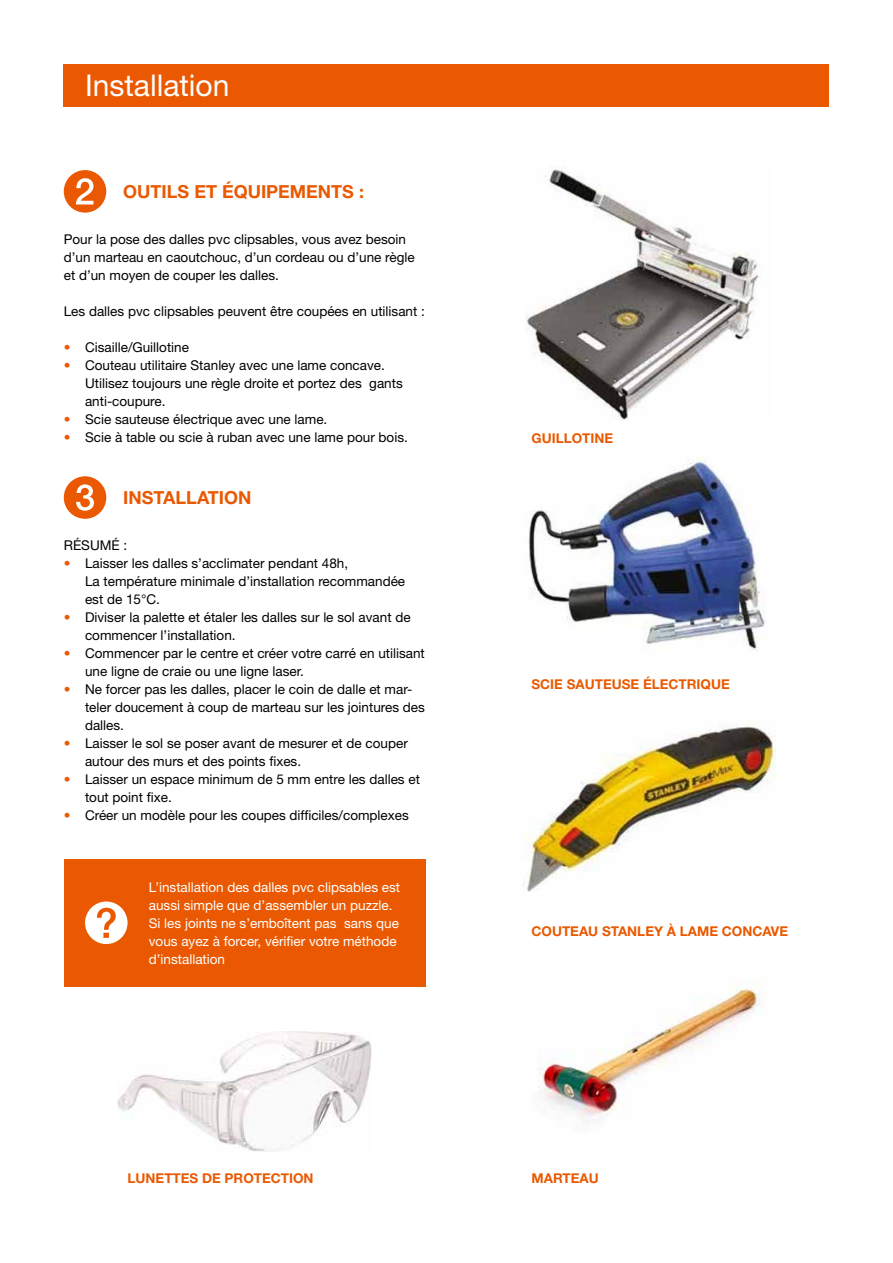
<style>
.page{position:relative;width:893px;height:1263px;background:#fff}
.page>*{position:absolute;margin:0;border:0;box-sizing:border-box;transform-origin:0 0}
.t1{font:30px "Helvetica Neue LT Std";color:#fff}
.t2{font:700 18px "Helvetica Neue LT Std";color:#ea5901}
.t3{font:13.5px/18px "Helvetica Neue LT Std";color:#000}
.t4{font:13.5px/18px "Helvetica Neue LT Std";color:#fff}
.t5{font:700 13.5px "Helvetica Neue LT Std";color:#ea5901}
.s1{color:#ea5901}
</style>
<div class="page">
<div style="left:64px;top:64px;width:765px;height:42px;background:#ea5901"></div>
<div style="left:64px;top:170px;width:42px;height:43px;background:#ea5901;border-radius:50%"></div>
<svg style="left:76px;top:178px;width:17px;height:26px"></svg>
<img style="left:526px;top:166px;width:233px;height:254px">
<img style="left:528px;top:456px;width:238px;height:194px">
<img style="left:522px;top:726px;width:253px;height:166px">
<img style="left:538px;top:981px;width:226px;height:139px">
<div style="left:64px;top:476px;width:42px;height:43px;background:#ea5901;border-radius:50%"></div>
<svg style="left:76px;top:484px;width:18px;height:27px"></svg>
<div style="left:64px;top:859px;width:361px;height:127px;background:#ea5901"></div>
<svg style="left:85px;top:901px;width:43px;height:43px"></svg>
<img style="left:118px;top:1031px;width:253px;height:120px">
<h1 class="t1" style="left:85px;top:67px;width:146px">Installation</h1>
<h2 class="t2" style="left:123px;top:180px;width:242px">OUTILS ET ÉQUIPEMENTS :</h2>
<p class="t3" style="left:64px;top:230px;width:352px">Pour la pose des dalles pvc clipsables, vous avez besoin d’un marteau en caoutchouc, d’un cordeau ou d’une règle et d’un moyen de couper les dalles.</p>
<p class="t3" style="left:64px;top:302px;width:363px">Les dalles pvc clipsables peuvent être coupées en utilisant :</p>
<p class="t3" style="left:64px;top:338px;width:127px"><span class="s1">•</span> Cisaille/Guillotine</p>
<p class="t3" style="left:85px;top:356px;width:319px;text-indent:-21px"><span class="s1">•</span> Couteau utilitaire Stanley avec une lame concave.<br>Utilisez toujours une règle droite et portez des gants anti-coupure.</p>
<p class="t3" style="left:64px;top:409px;width:265px"><span class="s1">•</span> Scie sauteuse électrique avec une lame.</p>
<p class="t3" style="left:64px;top:427px;width:346px"><span class="s1">•</span> Scie à table ou scie à ruban avec une lame pour bois.</p>
<h2 class="t2" style="left:123px;top:486px;width:130px">INSTALLATION</h2>
<p class="t3" style="left:64px;top:536px;width:65px">RÉSUMÉ :</p>
<p class="t3" style="left:85px;top:554px;width:322px;text-indent:-21px"><span class="s1">•</span> Laisser les dalles s’acclimater pendant 48h,<br>La température minimale d’installation recommandée est de 15°C.</p>
<p class="t3" style="left:85px;top:608px;width:327px;text-indent:-21px"><span class="s1">•</span> Diviser la palette et étaler les dalles sur le sol avant de commencer l’installation.</p>
<p class="t3" style="left:85px;top:644px;width:341px;text-indent:-21px"><span class="s1">•</span> Commencer par le centre et créer votre carré en utilisant une ligne de craie ou une ligne laser.</p>
<p class="t3" style="left:85px;top:680px;width:341px;text-indent:-21px"><span class="s1">•</span> Ne forcer pas les dalles, placer le coin de dalle et mar&shy;teler doucement à coup de marteau sur les jointures des dalles.</p>
<p class="t3" style="left:85px;top:734px;width:324px;text-indent:-21px"><span class="s1">•</span> Laisser le sol se poser avant de mesurer et de couper autour des murs et des points fixes.</p>
<p class="t3" style="left:85px;top:770px;width:336px;text-indent:-21px"><span class="s1">•</span> Laisser un espace minimum de 5 mm entre les dalles et tout point fixe.</p>
<p class="t3" style="left:64px;top:806px;width:347px"><span class="s1">•</span> Créer un modèle pour les coupes difficiles/complexes</p>
<p class="t4" style="left:149px;top:878px;width:253px">L’installation des dalles pvc clipsables est aussi simple que d’assembler un puzzle.<br>Si les joints ne s’emboîtent pas sans que vous ayez à forcer, vérifier votre méthode d’installation</p>
<p class="t5" style="left:128px;top:1169px;width:188px">LUNETTES DE PROTECTION</p>
<p class="t5" style="left:532px;top:430px;width:83px">GUILLOTINE</p>
<p class="t5" style="left:531px;top:676px;width:200px">SCIE SAUTEUSE ÉLECTRIQUE</p>
<p class="t5" style="left:531px;top:923px;width:258px">COUTEAU STANLEY À LAME CONCAVE</p>
<p class="t5" style="left:531px;top:1169px;width:69px">MARTEAU</p>
</div>
